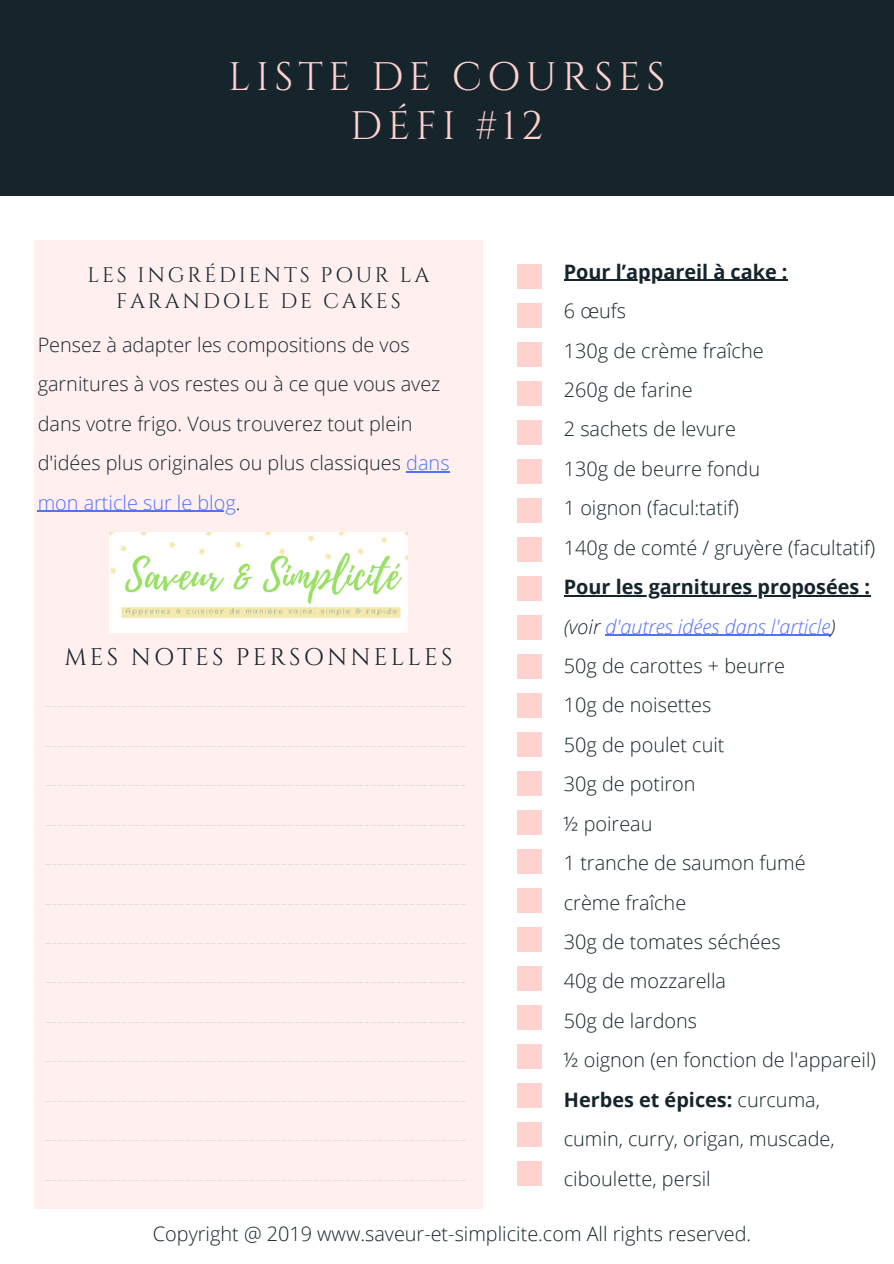
<style>
.page{position:relative;width:894px;height:1264px;background:#fff}
.page>*{position:absolute;margin:0;border:0;box-sizing:border-box;transform-origin:0 0}
.t1{font:39.75px/49.5px "Cinzel";letter-spacing:.13em;color:#ffd1cf;text-align:center}
.t2{font:24px "Cinzel";letter-spacing:.13em;color:#16252c}
.t3{font:21px/26px "Cinzel";letter-spacing:.13em;color:#16252c;text-align:center}
.t4{font:300 19.8px/39.5px "Open Sans";color:#d9d9d9;text-align:justify}
.t5{font:300 19.8px/39.5px "Open Sans";color:#16252c}
.t6{font:700 19.8px "Open Sans";color:#16252c}
.s1{color:#5271ff}
.s2{font-weight:700}
.s3{font-style:italic}
.s4{font-style:italic;color:#5271ff}
</style>
<div class="page">
<div style="left:0;top:0;width:893px;height:196px;background:#16252c"></div>
<hr style="left:563px;top:280px;width:224px;height:1px;background:#16252c">
<hr style="left:563px;top:595px;width:307px;height:1px;background:#16252c">
<hr style="left:605px;top:634px;width:225px;height:2px;background:#5271ff">
<div style="left:34px;top:240px;width:448px;height:969px;background:#ffefee"></div>
<div style="left:517px;top:264px;width:25px;height:24px;background:#ffd1cf"></div>
<div style="left:517px;top:303px;width:25px;height:24px;background:#ffd1cf"></div>
<div style="left:517px;top:342px;width:25px;height:24px;background:#ffd1cf"></div>
<div style="left:517px;top:381px;width:25px;height:24px;background:#ffd1cf"></div>
<div style="left:517px;top:420px;width:25px;height:24px;background:#ffd1cf"></div>
<div style="left:517px;top:459px;width:25px;height:24px;background:#ffd1cf"></div>
<div style="left:517px;top:498px;width:25px;height:24px;background:#ffd1cf"></div>
<div style="left:517px;top:537px;width:25px;height:24px;background:#ffd1cf"></div>
<div style="left:517px;top:576px;width:25px;height:24px;background:#ffd1cf"></div>
<div style="left:517px;top:615px;width:25px;height:24px;background:#ffd1cf"></div>
<div style="left:517px;top:654px;width:25px;height:24px;background:#ffd1cf"></div>
<div style="left:517px;top:693px;width:25px;height:24px;background:#ffd1cf"></div>
<div style="left:517px;top:732px;width:25px;height:24px;background:#ffd1cf"></div>
<div style="left:517px;top:771px;width:25px;height:24px;background:#ffd1cf"></div>
<div style="left:517px;top:810px;width:25px;height:24px;background:#ffd1cf"></div>
<div style="left:517px;top:849px;width:25px;height:24px;background:#ffd1cf"></div>
<div style="left:517px;top:888px;width:25px;height:24px;background:#ffd1cf"></div>
<div style="left:517px;top:927px;width:25px;height:24px;background:#ffd1cf"></div>
<div style="left:517px;top:966px;width:25px;height:24px;background:#ffd1cf"></div>
<div style="left:517px;top:1005px;width:25px;height:24px;background:#ffd1cf"></div>
<div style="left:517px;top:1044px;width:25px;height:24px;background:#ffd1cf"></div>
<div style="left:517px;top:1083px;width:25px;height:24px;background:#ffd1cf"></div>
<div style="left:517px;top:1122px;width:25px;height:24px;background:#ffd1cf"></div>
<div style="left:517px;top:1161px;width:25px;height:24px;background:#ffd1cf"></div>
<hr style="left:406px;top:471px;width:43px;height:1px;background:#5271ff">
<hr style="left:38px;top:510px;width:198px;height:2px;background:#5271ff">
<img style="left:109px;top:533px;width:299px;height:99px">
<h1 class="t1" style="left:228px;top:53px;width:438px">LISTE DE COURSES<br>DÉFI #12</h1>
<p class="t3" style="left:87px;top:263px;width:343px">LES INGRÉDIENTS POUR LA<br>FARANDOLE DE CAKES</p>
<p class="t5" style="left:38px;top:324px;width:413px">Pensez à adapter les compositions de vos garnitures à vos restes ou à ce que vous avez dans votre frigo. Vous trouverez tout plein d'idées plus originales ou plus classiques <span class="s1">dans mon article sur le blog</span>.</p>
<p class="t2" style="left:64px;top:642px;width:389px">MES NOTES PERSONNELLES</p>
<p class="t4" style="left:45px;top:685px;width:423px">------------------------------------------------------------------ ------------------------------------------------------------------ ------------------------------------------------------------------ ------------------------------------------------------------------ ------------------------------------------------------------------ ------------------------------------------------------------------ ------------------------------------------------------------------ ------------------------------------------------------------------ ------------------------------------------------------------------ ------------------------------------------------------------------ ------------------------------------------------------------------ ------------------------------------------------------------------ ------------------------------------------------------------------</p>
<p class="t6" style="left:563px;top:257px;width:225px">Pour l’appareil à cake :</p>
<p class="t5" style="left:563px;top:291px;width:313px">6 œufs<br>130g de crème fraîche<br>260g de farine<br>2 sachets de levure<br>130g de beurre fondu<br>1 oignon (facul:tatif)<br>140g de comté / gruyère (facultatif)</p>
<p class="t5" style="left:563px;top:566px;width:313px"><span class="s2">Pour les garnitures proposées : </span><span class="s3">(voir</span> <span class="s4">d'autres idées dans l'article</span><span class="s3">)<br></span>50g de carottes + beurre<br>10g de noisettes<br>50g de poulet cuit<br>30g de potiron<br>½ poireau<br>1 tranche de saumon fumé<br>crème fraîche<br>30g de tomates séchées<br>40g de mozzarella<br>50g de lardons<br>½ oignon (en fonction de l'appareil)<br><span class="s2">Herbes et épices:</span> curcuma, cumin, curry, origan, muscade, ciboulette, persil</p>
<p class="t5" style="left:153px;top:1213px;width:599px">Copyright @ 2019 www.saveur-et-simplicite.com All rights reserved.</p>
</div>
